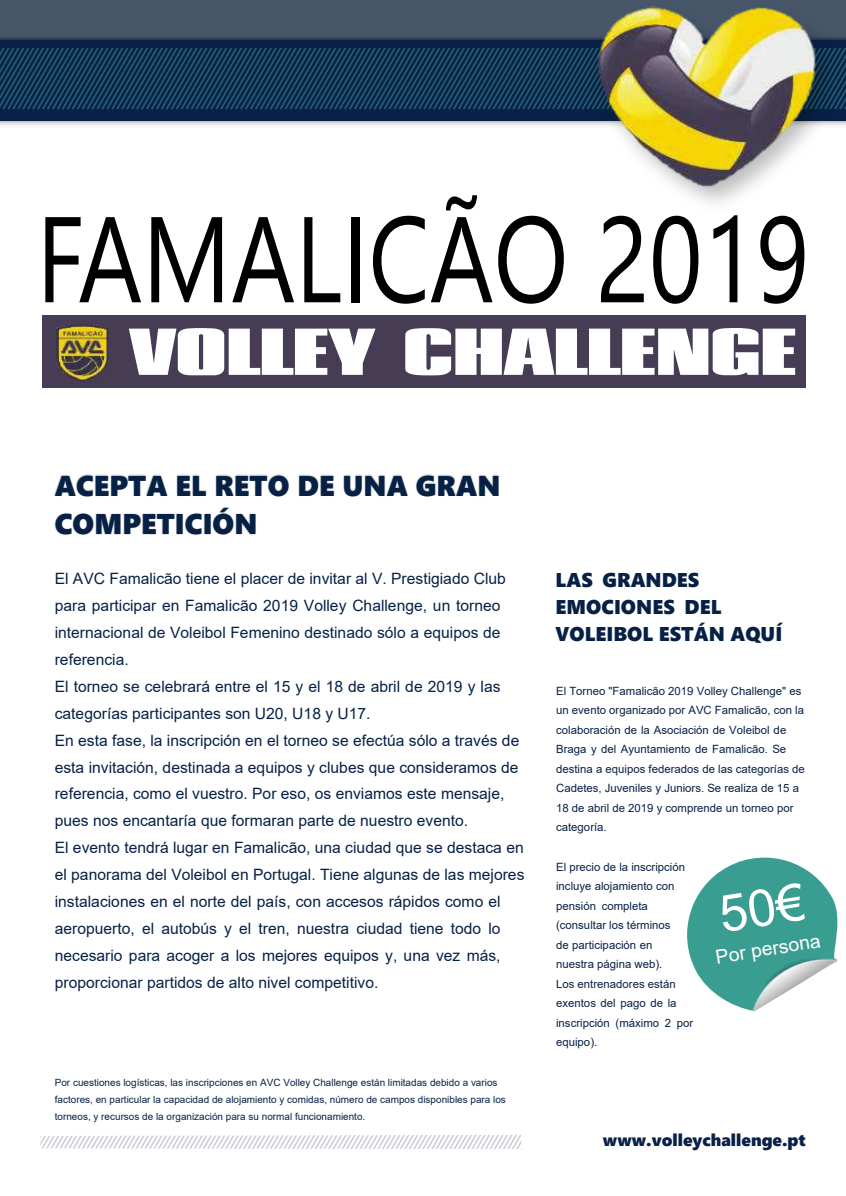
<style>
.page{position:relative;width:846px;height:1196px;background:#fff}
.page>*{position:absolute;margin:0;border:0;box-sizing:border-box;transform-origin:0 0}
.t1{font:28.4px/38.4px "Segoe UI Black";color:#072146}
.t2{font:19.8px/26.8px "Segoe UI Black";color:#072146}
.t3{font:19.4px "Arial";color:#fff}
.t4{font:17px "Segoe UI Black";color:#092148}
.t5{font:15.6px/26.8px "Arial";color:#072146}
.t6{font:11.4px/19.6px "Arial";color:#072146}
.t7{font:10px/17px "Arial";color:#072146}
</style>
<div class="page">
<div style="left:0;top:0;width:845px;height:61px;background:#475669"></div>
<img style="left:0;top:37px;width:582px;height:89px">
<div style="left:0;top:40px;width:845px;height:80px;background:#092148"></div>
<svg style="left:0;top:48px;width:582px;height:62px"></svg>
<svg style="left:40px;top:1135px;width:481px;height:14px"></svg>
<img style="left:54px;top:474px;width:445px;height:61px">
<div style="left:42px;top:315px;width:763px;height:73px;background:#463d55"></div>
<svg style="left:129px;top:328px;width:246px;height:47px"></svg>
<svg style="left:405px;top:328px;width:390px;height:47px"></svg>
<img style="left:56px;top:325px;width:52px;height:57px">
<svg style="left:45px;top:217px;width:96px;height:85px"></svg>
<svg style="left:151px;top:217px;width:71px;height:85px"></svg>
<svg style="left:232px;top:217px;width:62px;height:85px"></svg>
<svg style="left:304px;top:217px;width:36px;height:85px"></svg>
<div style="left:351px;top:217px;width:8px;height:85px;background:#000"></div>
<svg style="left:373px;top:216px;width:51px;height:88px"></svg>
<svg style="left:431px;top:195px;width:61px;height:107px"></svg>
<svg style="left:498px;top:216px;width:65px;height:88px"></svg>
<svg style="left:601px;top:224px;width:42px;height:78px"></svg>
<svg style="left:653px;top:224px;width:45px;height:80px"></svg>
<svg style="left:713px;top:224px;width:24px;height:78px"></svg>
<svg style="left:760px;top:224px;width:44px;height:80px"></svg>
<img style="left:582px;top:6px;width:263px;height:218px">
<img style="left:598px;top:7px;width:218px;height:181px">
<svg style="left:687px;top:857px;width:151px;height:154px"></svg>
<h1 class="t1" style="left:55px;top:469px;width:447px">ACEPTA EL RETO DE UNA GRAN<br>COMPETICIÓN</h1>
<p class="t5" style="left:55px;top:567px;width:471px">El AVC Famalicão tiene el placer de invitar al V. Prestigiado Club para participar en Famalicão 2019 Volley Challenge, un torneo internacional de Voleibol Femenino destinado sólo a equipos de referencia.<br>El torneo se celebrará entre el 15 y el 18 de abril de 2019 y las categorías participantes son U20, U18 y U17.<br>En esta fase, la inscripción en el torneo se efectúa sólo a través de esta invitación, destinada a equipos y clubes que consideramos de referencia, como el vuestro. Por eso, os enviamos este mensaje, pues nos encantaría que formaran parte de nuestro evento.<br>El evento tendrá lugar en Famalicão, una ciudad que se destaca en el panorama del Voleibol en Portugal. Tiene algunas de las mejores instalaciones en el norte del país, con accesos rápidos como el aeropuerto, el autobús y el tren, nuestra ciudad tiene todo lo necesario para acoger a los mejores equipos y, una vez más, proporcionar partidos de alto nivel competitivo.</p>
<p class="t7" style="left:55px;top:1075px;width:452px">Por cuestiones logísticas, las inscripciones en AVC Volley Challenge están limitadas debido a varios factores, en particular la capacidad de alojamiento y comidas, número de campos disponibles para los torneos, y recursos de la organización para su normal funcionamiento.</p>
<p class="t2" style="left:555px;top:568px;width:228px">LAS GRANDES<br>EMOCIONES DEL<br>VOLEIBOL ESTÁN AQUÍ</p>
<p class="t6" style="left:556px;top:682px;width:250px">El Torneo "Famalicão 2019 Volley Challenge" es un evento organizado por AVC Famalicão, con la colaboración de la Asociación de Voleibol de Braga y del Ayuntamiento de Famalicão. Se destina a equipos federados de las categorías de Cadetes, Juveniles y Juniors. Se realiza de 15 a 18 de abril de 2019 y comprende un torneo por categoría.</p>
<p class="t6" style="left:556px;top:857px;width:139px">El precio de la inscripción incluye alojamiento con pensión completa (consultar los términos<br>de participación en<br>nuestra página web).<br>Los entrenadores están exentos del pago de la inscripción (máximo 2 por equipo).</p>
<p class="t3" style="left:714px;top:949px;width:107px;rotate:-9deg">Por persona</p>
<p class="t4" style="left:602px;top:1133px;width:204px">www.volleychallenge.pt</p>
</div>
